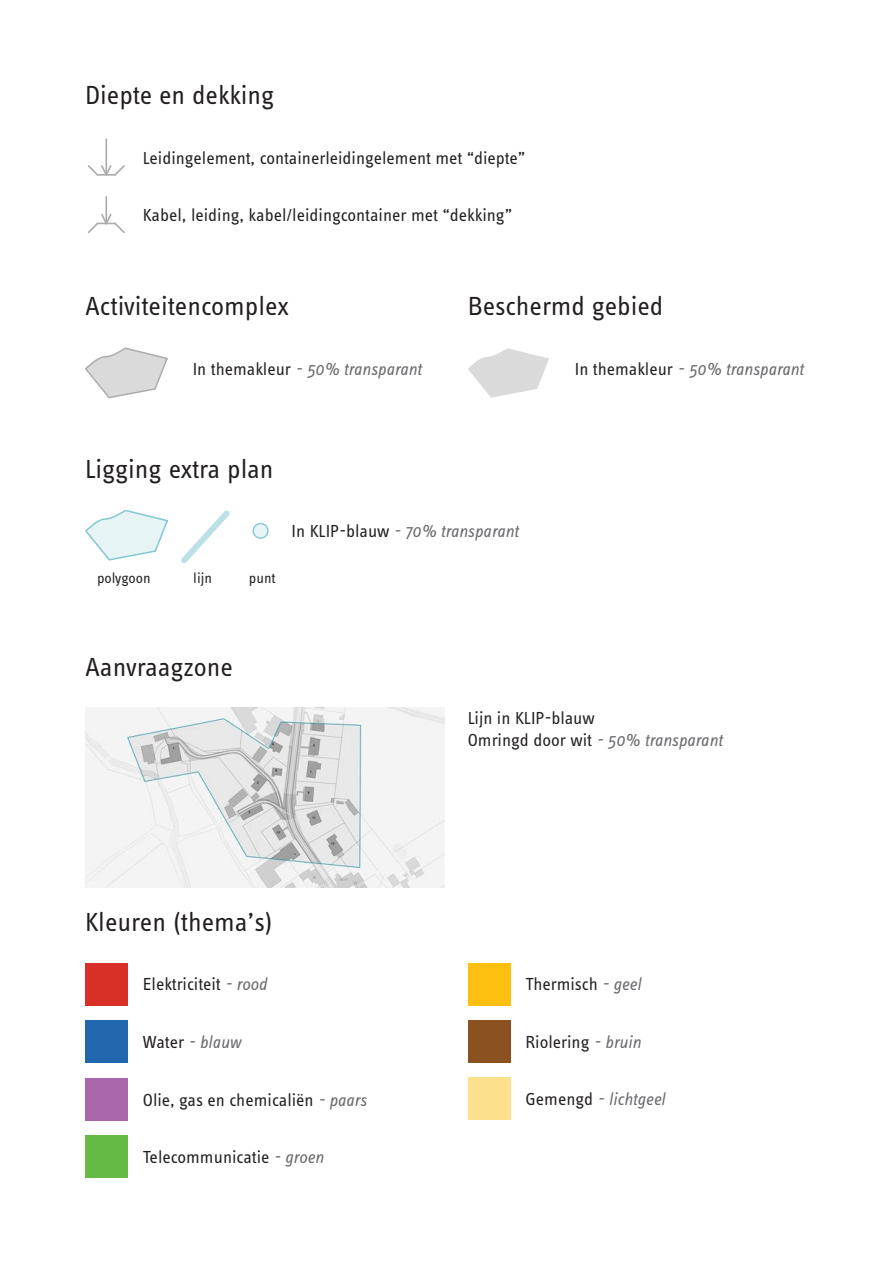
<style>
.page{position:relative;width:893px;height:1263px;background:#fff}
.page>*{position:absolute;margin:0;border:0;box-sizing:border-box;transform-origin:0 0}
.Heading_2{font:27px "Info Text";color:#231f20}
.t1{font:18px "Info Text";color:#231f20}
.t2{font:italic 18px "Info Text";letter-spacing:-.005em;color:#6c6d70}
.t3{font:15px "Info Text";color:#231f20}
.s1{font-style:normal;color:#231f20}
.s2{font-style:italic;color:#6c6d70}
</style>
<div class="page">
<div style="left:85px;top:963px;width:43px;height:42px;background:#d83027"></div>
<div style="left:85px;top:1135px;width:43px;height:43px;background:#65ba45"></div>
<div style="left:85px;top:1078px;width:43px;height:42px;background:#a966aa"></div>
<div style="left:468px;top:1020px;width:42px;height:42px;background:#8b5121"></div>
<div style="left:85px;top:1020px;width:43px;height:43px;background:#2067ae"></div>
<div style="left:468px;top:963px;width:42px;height:42px;background:#fdc011"></div>
<div style="left:468px;top:1077px;width:42px;height:43px;background:#fce08b"></div>
<hr style="left:105px;top:139px;width:2px;height:37px;background:#ababab">
<svg style="left:88px;top:165px;width:37px;height:11px"></svg>
<hr style="left:105px;top:196px;width:2px;height:28px;background:#ababab">
<svg style="left:88px;top:214px;width:37px;height:19px"></svg>
<svg style="left:85px;top:348px;width:83px;height:51px"></svg>
<svg style="left:468px;top:348px;width:81px;height:50px"></svg>
<svg style="left:85px;top:510px;width:84px;height:51px"></svg>
<svg style="left:181px;top:510px;width:49px;height:53px"></svg>
<div style="left:253px;top:523px;width:15px;height:15px;background:#e8f5f6;border-radius:50%"></div>
<div style="left:253px;top:523px;width:16px;height:16px;border:2px solid #1e9aa9;border-radius:50%"></div>
<img style="left:85px;top:707px;width:359px;height:180px">
<p class="Heading_2" style="left:85px;top:81px;width:191px">Diepte en dekking</p>
<p class="t1" style="left:143px;top:148px;width:384px">Leidingelement, containerleidingelement met “diepte”</p>
<p class="t1" style="left:143px;top:206px;width:371px">Kabel, leiding, kabel/leidingcontainer met “dekking”</p>
<p class="Heading_2" style="left:85px;top:292px;width:205px">Activiteitencomplex</p>
<p class="Heading_2" style="left:468px;top:292px;width:197px">Beschermd gebied</p>
<p class="t2" style="left:193px;top:359px;width:230px"><span class="s1">In themakleur</span> - 50% transparant</p>
<p class="t2" style="left:575px;top:359px;width:230px"><span class="s1">In themakleur</span> - 50% transparant</p>
<p class="Heading_2" style="left:85px;top:454px;width:190px">Ligging extra plan</p>
<p class="t3" style="left:97px;top:570px;width:55px">polygoon</p>
<p class="t3" style="left:193px;top:570px;width:20px">lijn</p>
<p class="t3" style="left:249px;top:570px;width:28px">punt</p>
<p class="t2" style="left:292px;top:522px;width:228px"><span class="s1">In KLIP-blauw</span> - 70% transparant</p>
<p class="Heading_2" style="left:85px;top:653px;width:149px">Aanvraagzone</p>
<p class="t1" style="left:468px;top:709px;width:129px">Lijn in KLIP-blauw</p>
<p class="t2" style="left:468px;top:730px;width:256px"><span class="s1">Omringd door wit</span> - 50% transparant</p>
<p class="Heading_2" style="left:85px;top:907px;width:189px">Kleuren (thema’s)</p>
<p class="t1" style="left:143px;top:975px;width:126px">Elektriciteit <span class="s2">- rood</span></p>
<p class="t1" style="left:526px;top:975px;width:117px">Thermisch <span class="s2">- geel</span></p>
<p class="t2" style="left:143px;top:1032px;width:99px"><span class="s1">Water</span> - blauw</p>
<p class="t1" style="left:526px;top:1032px;width:117px">Riolering <span class="s2">- bruin</span></p>
<p class="t1" style="left:143px;top:1090px;width:225px">Olie, gas en chemicaliën <span class="s2">- paars</span></p>
<p class="t1" style="left:143px;top:1147px;width:182px">Telecommunicatie <span class="s2">- groen</span></p>
<p class="t2" style="left:526px;top:1089px;width:141px"><span class="s1">Gemengd</span> - lichtgeel</p>
</div>
